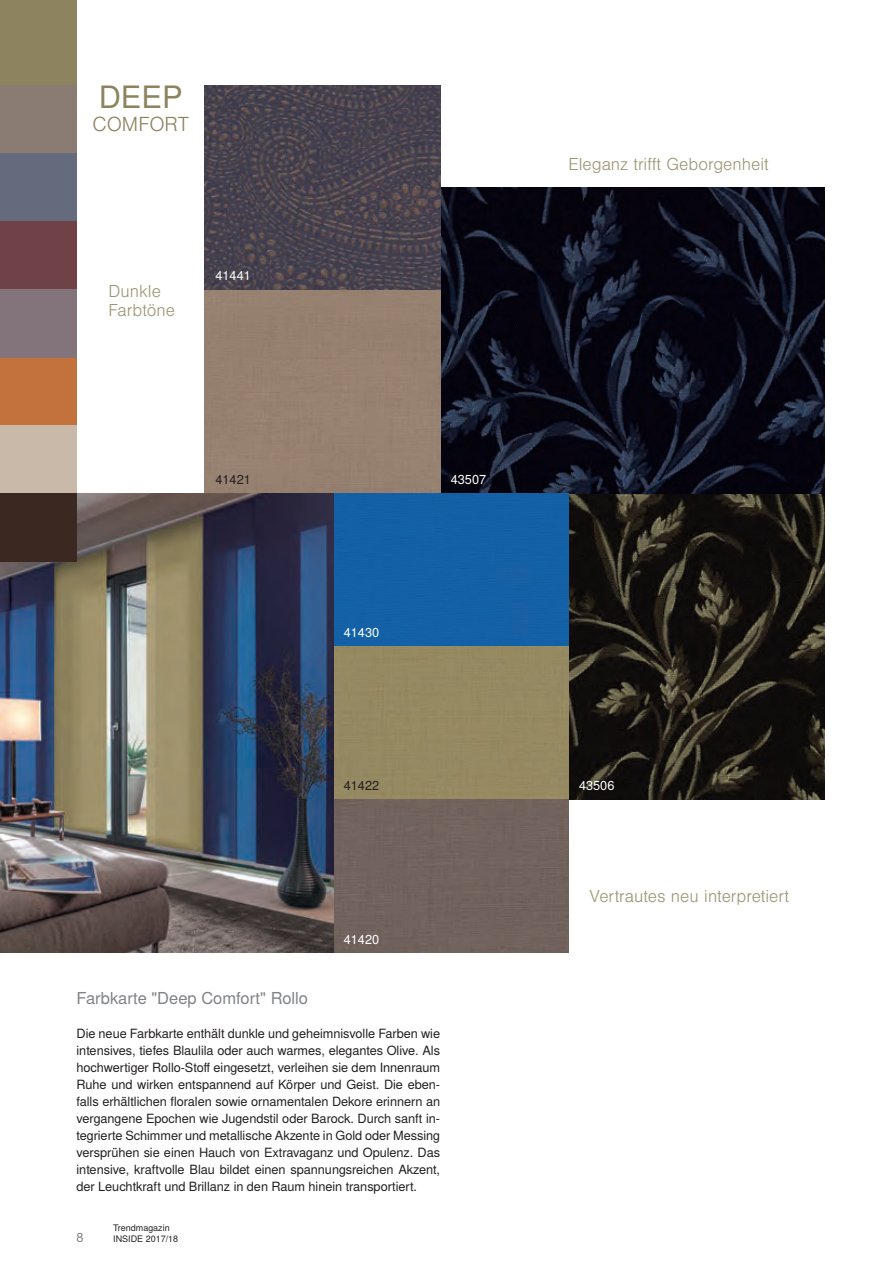
<style>
.page{position:relative;width:893px;height:1263px;background:#fff}
.page>*{position:absolute;margin:0;border:0;box-sizing:border-box;transform-origin:0 0}
.t1{font:30.9px "Nimbus San LOT";color:#8d835f}
.t2{font:300 19.35px "Nimbus San LOT";color:#8d835f}
.t3{font:300 16.5px/19.8px "Nimbus San LOT";color:#9e9676}
.t4{font:16.5px "Nimbus San LOT";color:#808285}
.t5{font:12.75px/17px "Nimbus San LOT";letter-spacing:-.005em;color:#231f20;text-align:justify}
.t6{font:12.75px "Nimbus San LOT";color:#fff}
.t7{font:12.75px "Nimbus San LOT";color:#808285}
.t8{font:9px/10.5px "Nimbus San LOT";color:#231f20}
</style>
<div class="page">
<img style="left:568px;top:493px;width:257px;height:306px">
<img style="left:440px;top:187px;width:385px;height:306px">
<img style="left:205px;top:85px;width:235px;height:408px">
<img style="left:0;top:493px;width:568px;height:459px">
<div style="left:0;top:0;width:77px;height:85px;background:#8d835f"></div>
<div style="left:0;top:85px;width:77px;height:68px;background:#8a7c73"></div>
<div style="left:0;top:153px;width:77px;height:68px;background:#646b7d"></div>
<div style="left:0;top:357px;width:77px;height:68px;background:#c3723c"></div>
<div style="left:0;top:221px;width:77px;height:68px;background:#6e4246"></div>
<div style="left:0;top:425px;width:77px;height:68px;background:#c9b9a8"></div>
<div style="left:0;top:289px;width:77px;height:68px;background:#82747a"></div>
<div style="left:0;top:493px;width:77px;height:68px;background:#3b2820"></div>
<h1 class="t1" style="left:99px;top:78px;width:43px">Deep</h1>
<h2 class="t2" style="left:93px;top:112px;width:98px">Comfort</h2>
<p class="t3" style="left:108px;top:281px;width:68px">Dunkle<br>Farbtöne</p>
<p class="t6" style="left:215px;top:268px;width:37px">41441</p>
<p class="t5" style="left:215px;top:472px;width:37px">41421</p>
<p class="t6" style="left:344px;top:625px;width:37px">41430</p>
<p class="t5" style="left:344px;top:778px;width:37px">41422</p>
<p class="t6" style="left:451px;top:472px;width:37px">43507</p>
<p class="t6" style="left:344px;top:931px;width:37px">41420</p>
<p class="t4" style="left:77px;top:988px;width:233px">Farbkarte "Deep Comfort" Rollo</p>
<p class="t5" style="left:77px;top:1025px;width:365px">Die neue Farbkarte enthält dunkle und geheimnisvolle Farben wie intensives, tiefes Blaulila oder auch warmes, elegantes Olive. Als hochwertiger Rollo-Stoff eingesetzt, verleihen sie dem Innenraum Ruhe und wirken entspannend auf Körper und Geist. Die eben&shy;falls erhältlichen floralen sowie ornamentalen Dekore erinnern an vergangene Epochen wie Jugendstil oder Barock. Durch sanft in&shy;tegrierte Schimmer und metallische Akzente in Gold oder Messing versprühen sie einen Hauch von Extravaganz und Opulenz. Das intensive, kraftvolle Blau bildet einen spannungsreichen Akzent, der Leuchtkraft und Brillanz in den Raum hinein transportiert.</p>
<p class="t7" style="left:77px;top:1229px;width:9px">8</p>
<p class="t8" style="left:113px;top:1223px;width:67px">Trendmagazin<br>INSIDE 2017/18</p>
<p class="t3" style="left:568px;top:154px;width:202px">Eleganz trifft Geborgenheit</p>
<p class="t6" style="left:579px;top:778px;width:37px">43506</p>
<p class="t3" style="left:590px;top:886px;width:201px">Vertrautes neu interpretiert</p>
</div>
